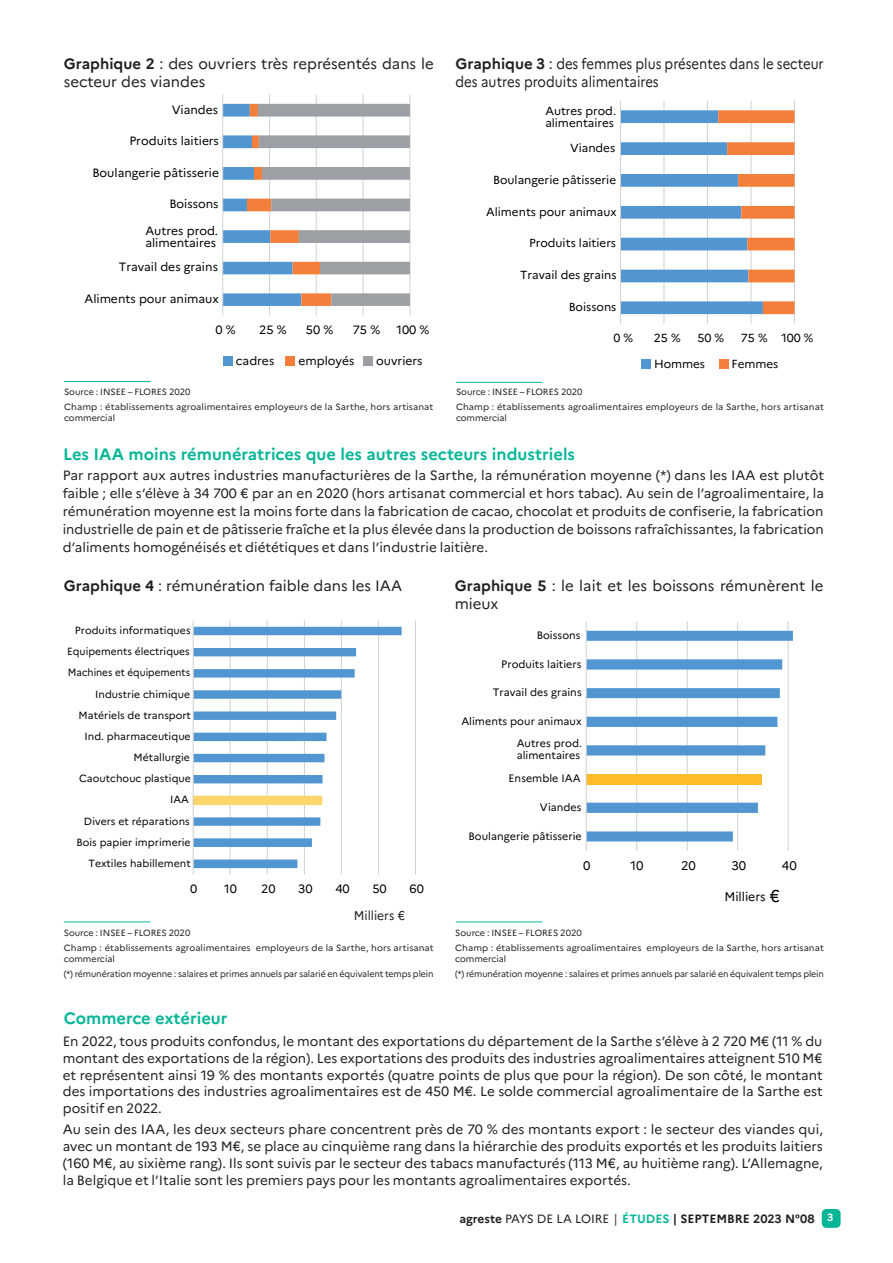
<style>
.page{position:relative;width:893px;height:1263px;background:#fff}
.page>*{position:absolute;margin:0;border:0;box-sizing:border-box;transform-origin:0 0}
.t1{font:700 16.5px "Marianne";color:#07b697}
.t2{font:15px/18px "Marianne";color:#231f20}
.t3{font:13.5px/16.8px "Marianne";color:#231f20;text-align:justify}
.t4{font:12.75px "Marianne";color:#231f20;scale:.95 1}
.t5{font:12.45px "Marianne";letter-spacing:-.005em;color:#000}
.t6{font:12px/12px "Marianne";letter-spacing:-.005em;color:#000}
.t7{font:700 12px "Marianne";color:#231f20}
.t8{font:11.7px/11.7px "Marianne";letter-spacing:-.005em;color:#000}
.t9{font:10.8px/12.3px "Marianne";color:#000}
.t10{font:10.35px "Marianne";color:#000}
.t11{font:10.35px "Marianne";color:#000;scale:.94 1}
.t12{font:9px/15px "Marianne";color:#231f20}
.s1{font-weight:700}
.s2{font-size:17.1px}
.s3{font-weight:400}
.s4{font-family:"Open Sans";font-weight:400}
.s5{color:#07b697}
</style>
<div class="page">
<div style="left:822px;top:1209px;width:19px;height:19px;background:#07b697;border-radius:5px"></div>
<hr style="left:456px;top:382px;width:86px;height:1px;background:#07b697">
<hr style="left:64px;top:381px;width:87px;height:1px;background:#07b697">
<hr style="left:410px;top:94px;width:1px;height:221px;background:#cfd1d2">
<hr style="left:363px;top:94px;width:1px;height:221px;background:#cfd1d2">
<hr style="left:316px;top:94px;width:1px;height:221px;background:#cfd1d2">
<hr style="left:269px;top:94px;width:1px;height:221px;background:#cfd1d2">
<svg style="left:223px;top:104px;width:187px;height:202px"></svg>
<hr style="left:222px;top:94px;width:1px;height:221px;background:#cfd1d2">
<div style="left:223px;top:356px;width:9px;height:10px;background:#5296d1"></div>
<div style="left:285px;top:356px;width:10px;height:10px;background:#f37f3b"></div>
<div style="left:363px;top:356px;width:10px;height:10px;background:#9c9fa3"></div>
<hr style="left:794px;top:101px;width:1px;height:223px;background:#cfd1d2">
<hr style="left:751px;top:101px;width:1px;height:223px;background:#cfd1d2">
<hr style="left:707px;top:101px;width:1px;height:223px;background:#cfd1d2">
<hr style="left:664px;top:101px;width:1px;height:223px;background:#cfd1d2">
<svg style="left:621px;top:110px;width:173px;height:204px"></svg>
<hr style="left:620px;top:101px;width:1px;height:223px;background:#cfd1d2">
<div style="left:641px;top:360px;width:10px;height:9px;background:#5296d1"></div>
<div style="left:719px;top:360px;width:9px;height:9px;background:#f37f3b"></div>
<hr style="left:64px;top:921px;width:86px;height:1px;background:#07b697">
<hr style="left:456px;top:921px;width:86px;height:1px;background:#07b697">
<hr style="left:415px;top:620px;width:1px;height:254px;background:#cfd1d2">
<hr style="left:378px;top:620px;width:1px;height:254px;background:#cfd1d2">
<hr style="left:341px;top:620px;width:1px;height:254px;background:#cfd1d2">
<hr style="left:304px;top:620px;width:1px;height:254px;background:#cfd1d2">
<hr style="left:267px;top:620px;width:1px;height:254px;background:#cfd1d2">
<hr style="left:230px;top:620px;width:1px;height:254px;background:#cfd1d2">
<svg style="left:194px;top:627px;width:208px;height:241px"></svg>
<hr style="left:193px;top:620px;width:1px;height:254px;background:#cfd1d2">
<hr style="left:788px;top:621px;width:1px;height:230px;background:#cfd1d2">
<hr style="left:737px;top:621px;width:1px;height:230px;background:#cfd1d2">
<hr style="left:687px;top:621px;width:1px;height:230px;background:#cfd1d2">
<hr style="left:636px;top:621px;width:1px;height:230px;background:#cfd1d2">
<svg style="left:587px;top:631px;width:206px;height:210px"></svg>
<hr style="left:586px;top:621px;width:1px;height:230px;background:#cfd1d2">
<p class="t2" style="left:64px;top:55px;width:371px"><span class="s1">Graphique 2</span> : des ouvriers très représentés dans le secteur des viandes</p>
<p class="t2" style="left:455px;top:55px;width:370px"><span class="s1">Graphique 3</span> : des femmes plus présentes dans le secteur des autres produits alimentaires</p>
<p class="t6" style="left:172px;top:103px;width:48px">Viandes</p>
<p class="t6" style="left:129px;top:135px;width:91px">Produits laitiers</p>
<p class="t6" style="left:92px;top:166px;width:128px">Boulangerie pâtisserie</p>
<p class="t6" style="left:169px;top:198px;width:51px">Boissons</p>
<p class="t6" style="left:145px;top:224px;width:74px">Autres prod. alimentaires</p>
<p class="t6" style="left:119px;top:261px;width:101px">Travail des grains</p>
<p class="t6" style="left:85px;top:293px;width:136px">Aliments pour animaux</p>
<p class="t6" style="left:215px;top:324px;width:22px">0 %</p>
<p class="t6" style="left:259px;top:324px;width:29px">25 %</p>
<p class="t6" style="left:306px;top:324px;width:29px">50 %</p>
<p class="t6" style="left:353px;top:324px;width:29px">75 %</p>
<p class="t6" style="left:396px;top:324px;width:34px">100 %</p>
<p class="t6" style="left:236px;top:354px;width:40px">cadres</p>
<p class="t6" style="left:299px;top:354px;width:57px">employés</p>
<p class="t6" style="left:376px;top:354px;width:48px">ouvriers</p>
<p class="t12" style="left:64px;top:384px;width:371px">Source : INSEE – FLORES 2020<br>Champ : établissements agroalimentaires employeurs de la Sarthe, hors artisanat</p>
<p class="t12" style="left:64px;top:410px;width:53px">commercial</p>
<p class="t8" style="left:545px;top:105px;width:72px">Autres prod. alimentaires</p>
<p class="t8" style="left:570px;top:142px;width:47px">Viandes</p>
<p class="t8" style="left:493px;top:174px;width:125px">Boulangerie pâtisserie</p>
<p class="t8" style="left:486px;top:205px;width:132px">Aliments pour animaux</p>
<p class="t8" style="left:529px;top:237px;width:88px">Produits laitiers</p>
<p class="t8" style="left:520px;top:269px;width:98px">Travail des grains</p>
<p class="t8" style="left:569px;top:301px;width:49px">Boissons</p>
<p class="t8" style="left:613px;top:332px;width:21px">0 %</p>
<p class="t8" style="left:654px;top:332px;width:28px">25 %</p>
<p class="t8" style="left:697px;top:332px;width:28px">50 %</p>
<p class="t8" style="left:741px;top:332px;width:74px">75 % 100 %</p>
<p class="t8" style="left:654px;top:358px;width:53px">Hommes</p>
<p class="t8" style="left:732px;top:358px;width:48px">Femmes</p>
<p class="t12" style="left:456px;top:384px;width:369px">Source : INSEE – FLORES 2020<br>Champ : établissements agroalimentaires employeurs de la Sarthe, hors artisanat</p>
<p class="t12" style="left:456px;top:410px;width:53px">commercial</p>
<p class="t1" style="left:63px;top:444px;width:513px">Les IAA moins rémunératrices que les autres secteurs industriels</p>
<p class="t3" style="left:63px;top:466px;width:763px;line-height:18px">Par rapport aux autres industries manufacturières de la Sarthe, la rémunération moyenne (*) dans les IAA est plutôt faible ; elle s’élève à 34 700 € par an en 2020 (hors artisanat commercial et hors tabac). Au sein de l’agroalimentaire, la rémunération moyenne est la moins forte dans la fabrication de cacao, chocolat et produits de confiserie, la fabrication industrielle de pain et de pâtisserie fraîche et la plus élevée dans la production de boissons rafraîchissantes, la fabrication d’aliments homogénéisés et diététiques et dans l’industrie laitière.</p>
<p class="t2" style="left:64px;top:577px;width:340px"><span class="s1">Graphique 4</span> : rémunération faible dans les IAA</p>
<p class="t2" style="left:455px;top:577px;width:370px"><span class="s1">Graphique 5</span> : le lait et les boissons rémunèrent le mieux</p>
<p class="t10" style="left:75px;top:624px;width:117px">Produits informatiques</p>
<p class="t10" style="left:67px;top:645px;width:124px">Equipements électriques</p>
<p class="t11" style="left:68px;top:666px;width:132px">Machines et équipements</p>
<p class="t10" style="left:95px;top:688px;width:96px">Industrie chimique</p>
<p class="t10" style="left:79px;top:709px;width:114px">Matériels de transport</p>
<p class="t10" style="left:85px;top:730px;width:108px">Ind. pharmaceutique</p>
<p class="t10" style="left:134px;top:751px;width:58px">Métallurgie</p>
<p class="t10" style="left:79px;top:772px;width:113px">Caoutchouc plastique</p>
<p class="t10" style="left:170px;top:793px;width:20px">IAA</p>
<p class="t10" style="left:84px;top:814px;width:107px">Divers et réparations</p>
<p class="t10" style="left:77px;top:836px;width:116px">Bois papier imprimerie</p>
<p class="t10" style="left:88px;top:857px;width:104px">Textiles habillement</p>
<p class="t6" style="left:190px;top:883px;width:9px">0</p>
<p class="t6" style="left:224px;top:883px;width:14px">10</p>
<p class="t6" style="left:261px;top:883px;width:16px">20</p>
<p class="t6" style="left:298px;top:883px;width:16px">30</p>
<p class="t6" style="left:335px;top:883px;width:16px">40</p>
<p class="t6" style="left:372px;top:883px;width:16px">50</p>
<p class="t6" style="left:409px;top:883px;width:16px">60</p>
<p class="t4" style="left:354px;top:908px;width:55px">Milliers €</p>
<p class="t12" style="left:64px;top:925px;width:371px">Source : INSEE – FLORES 2020<br>Champ : établissements agroalimentaires employeurs de la Sarthe, hors artisanat</p>
<p class="t12" style="left:64px;top:951px;width:371px">commercial<br>(*) rémunération moyenne : salaires et primes annuels par salarié en équivalent temps plein</p>
<p class="t9" style="left:537px;top:629px;width:46px">Boissons</p>
<p class="t9" style="left:501px;top:658px;width:82px">Produits laitiers</p>
<p class="t9" style="left:493px;top:686px;width:90px">Travail des grains</p>
<p class="t9" style="left:461px;top:715px;width:122px">Aliments pour animaux</p>
<p class="t9" style="left:517px;top:737px;width:67px">Autres prod. alimentaires</p>
<p class="t9" style="left:509px;top:772px;width:74px">Ensemble IAA</p>
<p class="t9" style="left:540px;top:801px;width:43px">Viandes</p>
<p class="t9" style="left:468px;top:830px;width:115px">Boulangerie pâtisserie</p>
<p class="t5" style="left:583px;top:858px;width:9px">0</p>
<p class="t5" style="left:630px;top:858px;width:15px">10</p>
<p class="t5" style="left:681px;top:858px;width:16px">20</p>
<p class="t5" style="left:731px;top:858px;width:16px">30</p>
<p class="t5" style="left:782px;top:858px;width:16px">40</p>
<p class="t5" style="left:724px;top:889px;width:57px">Milliers <span class="s2">€</span></p>
<p class="t12" style="left:455px;top:925px;width:370px">Source : INSEE – FLORES 2020<br>Champ : établissements agroalimentaires employeurs de la Sarthe, hors artisanat</p>
<p class="t12" style="left:455px;top:951px;width:370px">commercial<br>(*) rémunération moyenne : salaires et primes annuels par salarié en équivalent temps plein</p>
<p class="t1" style="left:64px;top:1008px;width:165px">Commerce extérieur</p>
<p class="t3" style="left:63px;top:1033px;width:762px">En 2022, tous produits confondus, le montant des exportations du département de la Sarthe s’élève à 2 720 M€ (11 % du montant des exportations de la région). Les exportations des produits des industries agroalimentaires atteignent 510 M€ et représentent ainsi 19 % des montants exportés (quatre points de plus que pour la région). De son côté, le montant des importations des industries agroalimentaires est de 450 M€. Le solde commercial agroalimentaire de la Sarthe est positif en 2022.</p>
<p class="t3" style="left:63px;top:1121px;width:762px">Au sein des IAA, les deux secteurs phare concentrent près de 70 % des montants export : le secteur des viandes qui, avec un montant de 193 M€, se place au cinquième rang dans la hiérarchie des produits exportés et les produits laitiers (160 M€, au sixième rang). Ils sont suivis par le secteur des tabacs manufacturés (113 M€, au huitième rang). L’Allemagne, la Belgique et l’Italie sont les premiers pays pour les montants agroalimentaires exportés.</p>
<p class="t7" style="left:459px;top:1212px;width:375px">agreste <span class="s3">PAYS DE LA LOIRE</span> <span class="s4">|</span> <span class="s5">ÉTUDES</span> | SEPTEMBRE 2023 N°08 <sup>3</sup></p>
</div>
